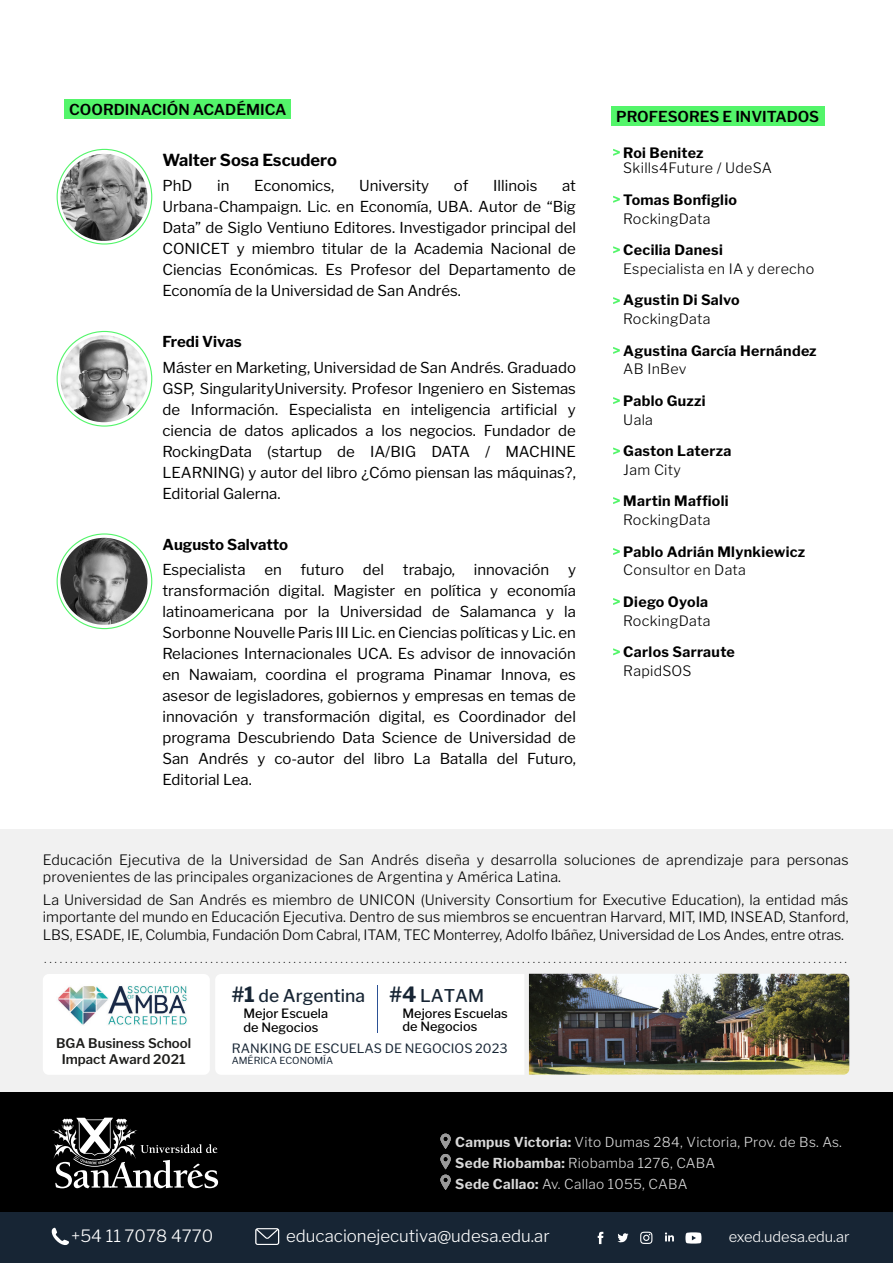
<style>
.page{position:relative;width:893px;height:1263px;background:#fff}
.page>*{position:absolute;margin:0;border:0;box-sizing:border-box;transform-origin:0 0}
.t1{font:500 17.4px "Libre Franklin";color:#172534}
.t2{font:300 16.8px "Libre Franklin";color:#fff}
.t3{font:700 16.5px "Libre Franklin";color:#000}
.t4{font:15px/21px "Libre Franklin";color:#000;text-align:justify}
.t5{font:600 15px "Libre Franklin";color:#000}
.t6{font:700 15px "Libre Franklin";color:#000}
.t7{font:300 14.7px "Libre Franklin";color:#fff}
.t8{font:300 14.25px/17.1px "Libre Franklin";letter-spacing:.01em;color:#000}
.t9{font:700 14.25px "Libre Franklin";letter-spacing:.02em;color:#000}
.t10{font:300 13.65px/21px "Libre Franklin";letter-spacing:.02em;color:#d9d9d9}
.t11{font:600 13.2px/15.9px "Libre Franklin";color:#1d1d1b;text-align:center}
.t12{font:500 12.75px/13.5px "Libre Franklin";color:#000}
.t13{font:12.75px "Libre Franklin";color:#172534}
.t14{font:10.95px "Gotham Rounded";color:#000;scale:.94 1}
.t15{font:9.75px "Libre Franklin";color:#172534}
.s1{font-weight:700;font-size:20.85px}
.s2{font-weight:700}
</style>
<div class="page">
<img style="left:60px;top:154px;width:87px;height:87px;border-radius:43px">
<img style="left:60px;top:335px;width:87px;height:87px;border-radius:43px">
<svg style="left:613px;top:149px;width:7px;height:7px"></svg>
<svg style="left:613px;top:196px;width:7px;height:7px"></svg>
<svg style="left:613px;top:246px;width:7px;height:7px"></svg>
<svg style="left:613px;top:297px;width:7px;height:7px"></svg>
<svg style="left:613px;top:347px;width:7px;height:7px"></svg>
<svg style="left:613px;top:397px;width:7px;height:7px"></svg>
<svg style="left:613px;top:447px;width:7px;height:7px"></svg>
<svg style="left:613px;top:497px;width:7px;height:7px"></svg>
<svg style="left:613px;top:548px;width:7px;height:7px"></svg>
<svg style="left:613px;top:598px;width:7px;height:7px"></svg>
<svg style="left:613px;top:648px;width:7px;height:7px"></svg>
<div style="left:64px;top:99px;width:227px;height:19px;background:#53f56a"></div>
<div style="left:611px;top:106px;width:213px;height:19px;background:#53f56a"></div>
<img style="left:60px;top:538px;width:87px;height:87px;border-radius:43px">
<div style="left:0;top:1208px;width:893px;height:55px;background:#172534"></div>
<div style="left:0;top:1082px;width:893px;height:130px;background:#000"></div>
<div style="left:0;top:829px;width:893px;height:262px;background:#f1f1f1"></div>
<svg style="left:440px;top:1134px;width:11px;height:35px"></svg>
<svg style="left:440px;top:1175px;width:11px;height:15px"></svg>
<svg style="left:52px;top:1227px;width:17px;height:18px"></svg>
<svg style="left:255px;top:1228px;width:24px;height:17px"></svg>
<svg style="left:52px;top:1118px;width:166px;height:70px"></svg>
<svg style="left:617px;top:1233px;width:11px;height:9px"></svg>
<svg style="left:598px;top:1232px;width:5px;height:12px"></svg>
<svg style="left:640px;top:1232px;width:12px;height:12px"></svg>
<svg style="left:685px;top:1232px;width:16px;height:11px"></svg>
<svg style="left:665px;top:1232px;width:9px;height:9px"></svg>
<div style="left:43px;top:974px;width:167px;height:101px;background:#fff;border-radius:6px"></div>
<div style="left:215px;top:974px;width:309px;height:101px;background:#fff"></div>
<img style="left:58px;top:986px;width:129px;height:39px">
<hr style="left:377px;top:985px;width:1px;height:47px;background:#2b5195">
<img style="left:529px;top:974px;width:320px;height:100px">
<p class="t5" style="left:69px;top:97px;width:219px">COORDINACIÓN ACADÉMICA</p>
<p class="t3" style="left:162px;top:147px;width:176px">Walter Sosa Escudero</p>
<p class="t4" style="left:162px;top:174px;width:31px">PhD</p>
<p class="t4" style="left:217px;top:174px;width:14px">in</p>
<p class="t4" style="left:254px;top:174px;width:81px">Economics,</p>
<p class="t4" style="left:359px;top:174px;width:72px">University</p>
<p class="t4" style="left:454px;top:174px;width:16px">of</p>
<p class="t4" style="left:493px;top:174px;width:46px">Illinois</p>
<p class="t4" style="left:162px;top:174px;width:415px;text-indent:400px">at Urbana-Champaign. Lic. en Economía, UBA. Autor de “Big Data” de Siglo Ventiuno Editores. Investigador principal del CONICET y miembro titular de la Academia Nacional de Ciencias Económicas. Es Profesor del Departamento de Economía de la Universidad de San Andrés.</p>
<p class="t6" style="left:162px;top:330px;width:81px">Fredi Vivas</p>
<p class="t4" style="left:162px;top:355px;width:415px">Máster en Marketing, Universidad de San Andrés. Graduado GSP, SingularityUniversity. Profesor Ingeniero en Sistemas de Información. Especialista en inteligencia artificial y ciencia de datos aplicados a los negocios. Fundador de RockingData (startup de IA/BIG DATA / MACHINE LEARNING) y autor del libro ¿Cómo piensan las máquinas?, Editorial Galerna.</p>
<p class="t6" style="left:162px;top:532px;width:127px">Augusto Salvatto</p>
<p class="t4" style="left:162px;top:558px;width:85px">Especialista</p>
<p class="t4" style="left:264px;top:558px;width:19px">en</p>
<p class="t4" style="left:301px;top:558px;width:45px">futuro</p>
<p class="t4" style="left:363px;top:558px;width:23px">del</p>
<p class="t4" style="left:403px;top:558px;width:54px">trabajo,</p>
<p class="t4" style="left:474px;top:558px;width:77px">innovación</p>
<p class="t4" style="left:162px;top:558px;width:415px;text-indent:406px">y transformación digital. Magister en política y economía latinoamericana por la Universidad de Salamanca y la Sorbonne Nouvelle Paris III Lic. en Ciencias políticas y Lic. en Relaciones Internacionales UCA. Es advisor de innovación en Nawaiam, coordina el programa Pinamar Innova, es asesor de legisladores, gobiernos y empresas en temas de innovación y transformación digital, es Coordinador del programa Descubriendo Data Science de Universidad de San Andrés y co-autor del libro La Batalla del Futuro, Editorial Lea.</p>
<p class="t5" style="left:616px;top:105px;width:204px">PROFESORES E INVITADOS</p>
<p class="t9" style="left:623px;top:141px;width:82px">Roi Benitez</p>
<p class="t8" style="left:623px;top:158px;width:150px">Skills4Future / UdeSA</p>
<p class="t9" style="left:623px;top:188px;width:115px">Tomas Bonfiglio</p>
<p class="t8" style="left:623px;top:209px;width:89px">RockingData</p>
<p class="t9" style="left:623px;top:239px;width:101px">Cecilia Danesi</p>
<p class="t8" style="left:623px;top:259px;width:192px">Especialista en IA y derecho</p>
<p class="t9" style="left:623px;top:289px;width:118px">Agustin Di Salvo</p>
<p class="t8" style="left:623px;top:309px;width:89px">RockingData</p>
<p class="t9" style="left:623px;top:339px;width:195px">Agustina García Hernández</p>
<p class="t8" style="left:623px;top:359px;width:65px">AB InBev</p>
<p class="t9" style="left:623px;top:389px;width:84px">Pablo Guzzi</p>
<p class="t8" style="left:623px;top:410px;width:31px">Uala</p>
<p class="t9" style="left:623px;top:440px;width:110px">Gaston Laterza</p>
<p class="t8" style="left:623px;top:460px;width:59px">Jam City</p>
<p class="t9" style="left:623px;top:490px;width:107px">Martin Maffioli</p>
<p class="t8" style="left:623px;top:510px;width:89px">RockingData</p>
<p class="t9" style="left:623px;top:540px;width:183px">Pablo Adrián Mlynkiewicz</p>
<p class="t8" style="left:623px;top:560px;width:124px">Consultor en Data</p>
<p class="t9" style="left:623px;top:590px;width:86px">Diego Oyola</p>
<p class="t8" style="left:623px;top:611px;width:89px">RockingData</p>
<p class="t9" style="left:623px;top:641px;width:113px">Carlos Sarraute</p>
<p class="t8" style="left:623px;top:661px;width:70px">RapidSOS</p>
<p class="t8" style="left:43px;top:850px;width:807px">Educación Ejecutiva de la Universidad de San Andrés diseña y desarrolla soluciones de aprendizaje para personas provenientes de las principales organizaciones de Argentina y América Latina.</p>
<p class="t8" style="left:43px;top:890px;width:807px;text-align:justify">La Universidad de San Andrés es miembro de UNICON (University Consortium for Executive Education), la entidad más importante del mundo en Educación Ejecutiva. Dentro de sus miembros se encuentran Harvard, MIT, IMD, INSEAD, Stanford, LBS, ESADE, IE, Columbia, Fundación Dom Cabral, ITAM, TEC Monterrey, Adolfo Ibáñez, Universidad de Los Andes, entre otras.</p>
<p class="t14" style="left:44px;top:951px;width:856px">...........................................................................................................................................................</p>
<p class="t1" style="left:232px;top:982px;width:254px"><span class="s1">#1</span> de Argentina <span class="s1">#4</span> LATAM</p>
<p class="t12" style="left:244px;top:1006px;width:86px">Mejor Escuela de Negocios</p>
<p class="t12" style="left:402px;top:1005px;width:107px">Mejores Escuelas de Negocios</p>
<p class="t11" style="left:56px;top:1034px;width:136px">BGA Business School<br>Impact Award 2021</p>
<p class="t13" style="left:232px;top:1038px;width:277px">RANKING DE ESCUELAS DE NEGOCIOS 2023</p>
<p class="t15" style="left:232px;top:1053px;width:103px">AMÉRICA ECONOMÍA</p>
<p class="t10" style="left:455px;top:1130px;width:388px"><span class="s2">Campus Victoria:</span> Vito Dumas 284, Victoria, Prov. de Bs. As.<br><span class="s2">Sede Riobamba:</span> Riobamba 1276, CABA<br><span class="s2">Sede Callao:</span> Av. Callao 1055, CABA</p>
<p class="t2" style="left:71px;top:1223px;width:144px">+54 11 7078 4770</p>
<p class="t2" style="left:286px;top:1223px;width:265px">educacionejecutiva@udesa.edu.ar</p>
<p class="t7" style="left:729px;top:1225px;width:122px">exed.udesa.edu.ar</p>
</div>
